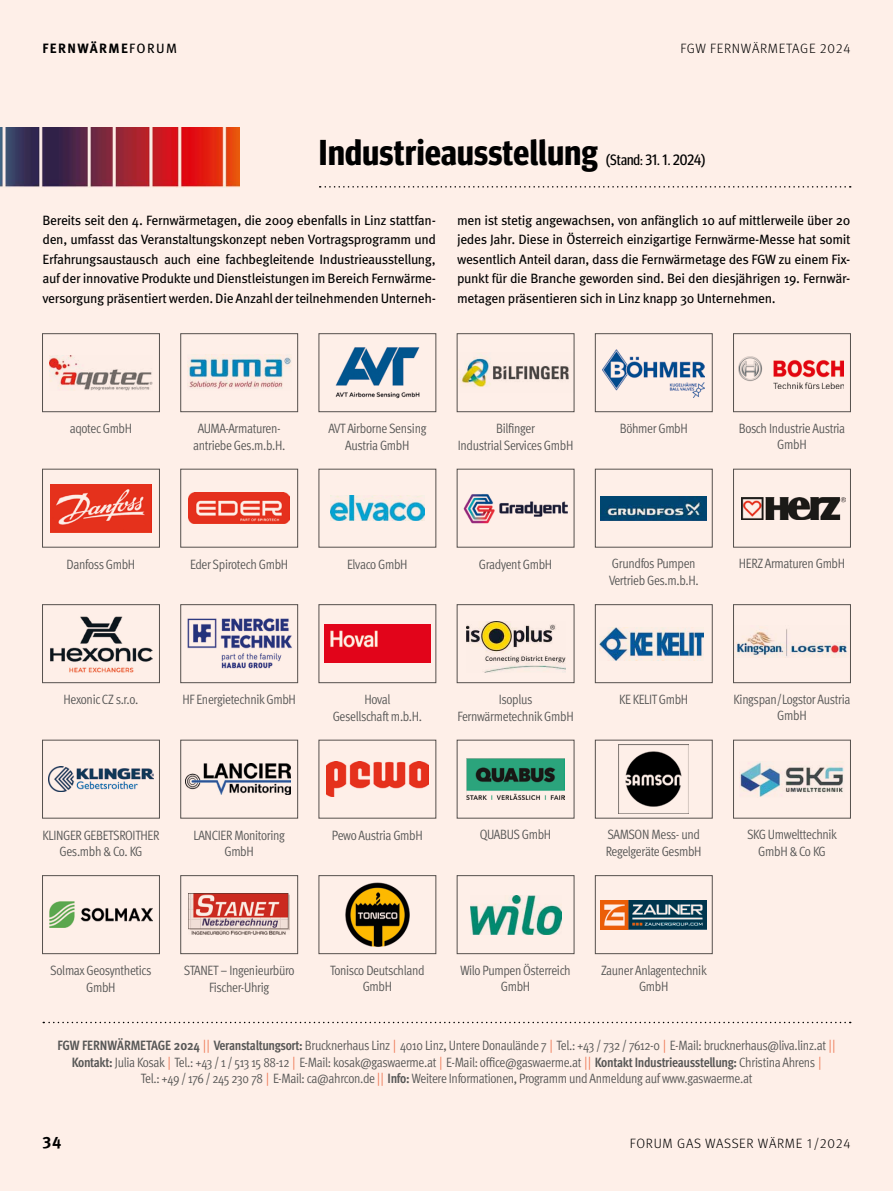
<style>
.page{position:relative;width:893px;height:1191px;background:#feefe8}
.page>*{position:absolute;margin:0;border:0;box-sizing:border-box;transform-origin:0 0}
.t1{font:700 36px "Meta Head OT Con";letter-spacing:.01em;color:#000}
.t2{font:700 16.5px "Meta Pro";color:#000}
.t3{font:15px "Meta Head OT Con";color:#000}
.t4{font:13.5px/16.5px "Meta Pro Cond Norm";letter-spacing:-.03em;color:#575756;text-align:center}
.t5{font:13.5px/19.5px "Meta Pro";letter-spacing:-.025em;color:#000;text-align:justify}
.t6{font:300 13.5px "Meta Pro";letter-spacing:.05em;color:#000}
.t7{font:700 13.5px "Meta Pro";letter-spacing:.1em;color:#000}
.s1{font-weight:400}
.s2{font-family:"Meta Pro";font-weight:700;font-stretch:condensed}
.s3{color:#ed6e48}
</style>
<div class="page">
<img style="left:0;top:128px;width:239px;height:60px">
<svg style="left:320px;top:186px;width:531px;height:2px"></svg>
<svg style="left:43px;top:1021px;width:808px;height:2px"></svg>
<img style="left:49px;top:355px;width:104px;height:35px">
<div style="left:42px;top:333px;width:118px;height:79px;border:1px solid #575756"></div>
<img style="left:50px;top:484px;width:102px;height:48px">
<div style="left:42px;top:469px;width:118px;height:78px;border:1px solid #575756"></div>
<img style="left:50px;top:616px;width:102px;height:56px">
<div style="left:42px;top:604px;width:118px;height:79px;border:1px solid #575756"></div>
<img style="left:49px;top:766px;width:104px;height:26px">
<div style="left:42px;top:740px;width:118px;height:78px;border:1px solid #575756"></div>
<img style="left:49px;top:902px;width:104px;height:25px">
<div style="left:42px;top:875px;width:118px;height:79px;border:1px solid #575756"></div>
<img style="left:187px;top:354px;width:104px;height:35px">
<div style="left:180px;top:333px;width:118px;height:79px;border:1px solid #575756"></div>
<img style="left:188px;top:493px;width:102px;height:30px">
<div style="left:180px;top:469px;width:118px;height:78px;border:1px solid #575756"></div>
<img style="left:187px;top:618px;width:105px;height:51px">
<div style="left:180px;top:604px;width:118px;height:79px;border:1px solid #575756"></div>
<img style="left:185px;top:763px;width:106px;height:31px">
<div style="left:180px;top:740px;width:118px;height:78px;border:1px solid #575756"></div>
<img style="left:188px;top:894px;width:102px;height:41px">
<div style="left:180px;top:875px;width:118px;height:79px;border:1px solid #575756"></div>
<img style="left:335px;top:347px;width:85px;height:51px">
<div style="left:319px;top:333px;width:117px;height:79px;border:1px solid #575756"></div>
<img style="left:330px;top:495px;width:94px;height:26px">
<div style="left:319px;top:469px;width:117px;height:78px;border:1px solid #575756"></div>
<img style="left:324px;top:625px;width:107px;height:37px">
<div style="left:319px;top:604px;width:117px;height:79px;border:1px solid #575756"></div>
<img style="left:327px;top:761px;width:101px;height:36px">
<div style="left:319px;top:740px;width:117px;height:78px;border:1px solid #575756"></div>
<img style="left:345px;top:882px;width:65px;height:65px">
<div style="left:319px;top:875px;width:117px;height:79px;border:1px solid #575756"></div>
<img style="left:461px;top:357px;width:108px;height:30px">
<div style="left:457px;top:333px;width:117px;height:79px;border:1px solid #575756"></div>
<img style="left:463px;top:494px;width:105px;height:29px">
<div style="left:457px;top:469px;width:117px;height:78px;border:1px solid #575756"></div>
<img style="left:466px;top:621px;width:99px;height:51px">
<div style="left:457px;top:604px;width:117px;height:79px;border:1px solid #575756"></div>
<img style="left:466px;top:759px;width:99px;height:40px">
<div style="left:457px;top:740px;width:117px;height:78px;border:1px solid #575756"></div>
<img style="left:470px;top:895px;width:91px;height:39px">
<div style="left:457px;top:875px;width:117px;height:79px;border:1px solid #575756"></div>
<img style="left:603px;top:349px;width:102px;height:48px">
<div style="left:595px;top:333px;width:117px;height:79px;border:1px solid #575756"></div>
<img style="left:601px;top:496px;width:106px;height:24px">
<div style="left:595px;top:469px;width:117px;height:78px;border:1px solid #575756"></div>
<img style="left:600px;top:627px;width:103px;height:33px">
<div style="left:595px;top:604px;width:117px;height:79px;border:1px solid #575756"></div>
<img style="left:619px;top:744px;width:70px;height:69px">
<div style="left:595px;top:740px;width:117px;height:78px;border:1px solid #575756"></div>
<img style="left:601px;top:900px;width:106px;height:29px">
<div style="left:595px;top:875px;width:117px;height:79px;border:1px solid #575756"></div>
<img style="left:738px;top:357px;width:106px;height:31px">
<div style="left:733px;top:333px;width:118px;height:79px;border:1px solid #575756"></div>
<img style="left:741px;top:497px;width:104px;height:22px">
<div style="left:733px;top:469px;width:118px;height:78px;border:1px solid #575756"></div>
<img style="left:735px;top:627px;width:112px;height:31px">
<div style="left:733px;top:604px;width:118px;height:79px;border:1px solid #575756"></div>
<img style="left:739px;top:761px;width:105px;height:36px">
<div style="left:733px;top:740px;width:118px;height:78px;border:1px solid #575756"></div>
<p class="t7" style="left:43px;top:37px;width:136px">FERNWÄRME<span class="s1">FORUM</span></p>
<p class="t6" style="left:680px;top:38px;width:172px">FGW FERNWÄRMETAGE 2024</p>
<h1 class="t1" style="left:319px;top:131px;width:280px">Industrieausstellung</h1>
<p class="t3" style="left:606px;top:151px;width:101px">(Stand: 31. 1. 2024)</p>
<p class="t5" style="left:43px;top:210px;width:395px">Bereits seit den 4. Fernwärmetagen, die 2009 ebenfalls in Linz stattfan&shy;den, umfasst das Veranstaltungskonzept neben Vortragsprogramm und Erfahrungsaustausch auch eine fachbegleitende Industrieausstellung, auf der innovative Produkte und Dienstleistungen im Bereich Fernwärme&shy;versorgung präsentiert werden. Die Anzahl der teilnehmenden Unterneh-</p>
<p class="t5" style="left:457px;top:210px;width:395px">men ist stetig angewachsen, von anfänglich 10 auf mittlerweile über 20 jedes Jahr. Diese in Österreich einzigartige Fernwärme-Messe hat somit wesentlich Anteil daran, dass die Fernwärmetage des FGW zu einem Fix&shy;punkt für die Branche geworden sind. Bei den diesjährigen 19. Fernwär&shy;metagen präsentieren sich in Linz knapp 30 Unternehmen.</p>
<p class="t4" style="left:70px;top:419px;width:64px">aqotec GmbH</p>
<p class="t4" style="left:193px;top:419px;width:94px">AUMA-Armaturen&shy;antriebe Ges.m.b.H.</p>
<p class="t4" style="left:328px;top:419px;width:100px">AVT Airborne Sensing<br>Austria GmbH</p>
<p class="t4" style="left:458px;top:419px;width:117px">Bilfinger<br>Industrial Services GmbH</p>
<p class="t4" style="left:620px;top:419px;width:70px">Böhmer GmbH</p>
<p class="t4" style="left:739px;top:419px;width:108px">Bosch Industrie Austria<br>GmbH</p>
<p class="t4" style="left:67px;top:555px;width:70px">Danfoss GmbH</p>
<p class="t4" style="left:190px;top:555px;width:100px">Eder Spirotech GmbH</p>
<p class="t4" style="left:347px;top:555px;width:62px">Elvaco GmbH</p>
<p class="t4" style="left:479px;top:555px;width:75px">Gradyent GmbH</p>
<p class="t4" style="left:609px;top:554px;width:91px;text-align:left">Grundfos Pumpen<br>Vertrieb Ges.m.b.H.</p>
<p class="t4" style="left:739px;top:554px;width:108px">HERZ Armaturen GmbH</p>
<p class="t4" style="left:64px;top:690px;width:76px">Hexonic CZ s.r.o.</p>
<p class="t4" style="left:182px;top:690px;width:115px">HF Energietechnik GmbH</p>
<p class="t4" style="left:333px;top:690px;width:91px">Hoval<br>Gesellschaft m.b.H.</p>
<p class="t4" style="left:457px;top:690px;width:118px">Isoplus<br>Fernwärmetechnik GmbH</p>
<p class="t4" style="left:619px;top:690px;width:71px">KE KELIT GmbH</p>
<p class="t4" style="left:734px;top:690px;width:118px">Kingspan/Logstor Austria<br>GmbH</p>
<p class="t4" style="left:43px;top:825px;width:118px">KLINGER GEBETSROITHER<br>Ges.mbh &amp; Co. KG</p>
<p class="t4" style="left:193px;top:825px;width:93px">LANCIER Monitoring<br>GmbH</p>
<p class="t4" style="left:332px;top:825px;width:92px">Pewo Austria GmbH</p>
<p class="t4" style="left:480px;top:825px;width:73px">QUABUS GmbH</p>
<p class="t4" style="left:606px;top:825px;width:97px;text-align:left">SAMSON Mess- und<br>Regelgeräte GesmbH</p>
<p class="t4" style="left:747px;top:825px;width:92px">SKG Umwelttechnik<br>GmbH &amp; Co KG</p>
<p class="t4" style="left:50px;top:961px;width:103px">Solmax Geosynthetics<br>GmbH</p>
<p class="t4" style="left:184px;top:961px;width:112px">STANET – Ingenieurbüro<br>Fischer-Uhrig</p>
<p class="t4" style="left:330px;top:961px;width:96px">Tonisco Deutschland<br>GmbH</p>
<p class="t4" style="left:460px;top:961px;width:112px">Wilo Pumpen Österreich<br>GmbH</p>
<p class="t4" style="left:601px;top:961px;width:107px">Zauner Anlagentechnik<br>GmbH</p>
<p class="t4" style="left:58px;top:1036px;width:779px"><span class="s2">FGW FERNWÄRMETAGE 2024</span> <span class="s3">||</span> <span class="s2">Veranstaltungsort:</span> Brucknerhaus Linz <span class="s3">|</span> 4010 Linz, Untere Donaulände 7 <span class="s3">|</span> Tel.: +43 / 732 / 7612-0 <span class="s3">|</span> E-Mail: brucknerhaus@liva.linz.at <span class="s3">||<br></span><span class="s2">Kontakt:</span> Julia Kosak <span class="s3">|</span> Tel.: +43 / 1 / 513 15 88-12 <span class="s3">|</span> E-Mail: kosak@gaswaerme.at <span class="s3">|</span> E-Mail: office@gaswaerme.at <span class="s3">||</span> <span class="s2">Kontakt Industrieausstellung:</span> Christina Ahrens <span class="s3">|<br></span>Tel.: +49 / 176 / 245 230 78 <span class="s3">|</span> E-Mail: ca@ahrcon.de <span class="s3">||</span> <span class="s2">Info:</span> Weitere Informationen, Programm und Anmeldung auf www.gaswaerme.at</p>
<p class="t2" style="left:43px;top:1129px;width:20px">34</p>
<p class="t6" style="left:630px;top:1133px;width:222px">FORUM GAS WASSER WÄRME 1/2024</p>
</div>
